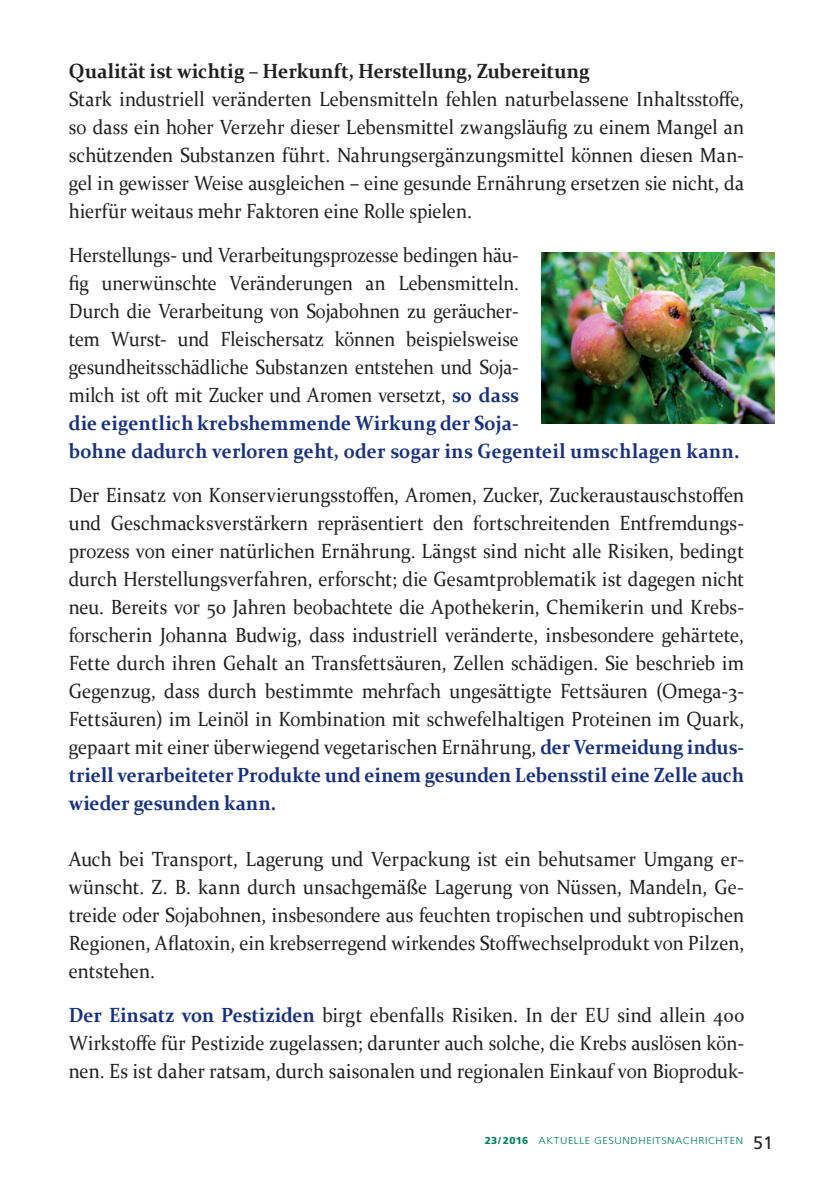
<style>
.page{position:relative;width:840px;height:1191px;background:#fff}
.page>*{position:absolute;margin:0;border:0;box-sizing:border-box;transform-origin:0 0}
.t1{font:20.4px/28px "Constantia";color:#231f20;text-align:justify;scale:.92 1}
.t2{font:20.4px/28px "Constantia";color:#231f20;scale:.9 1}
.t3{font:700 20.4px "Constantia";letter-spacing:.005em;color:#231f20;scale:.94 1}
.t4{font:300 10px "Frutiger CE";letter-spacing:.055em;color:#00845e;scale:1.1 1}
.s1{font-weight:700;color:#183181}
.s2{font-weight:900}
.s3{font-weight:400;font-size:18px;color:#231f20}
</style>
<div class="page">
<img style="left:541px;top:252px;width:233px;height:171px">
<p class="t3" style="left:69px;top:57px;width:555px">Qualität ist wichtig – Herkunft, Herstellung, Zubereitung</p>
<p class="t1" style="left:69px;top:84px;width:735px">Stark industriell veränderten Lebensmitteln fehlen naturbelassene Inhaltsstoffe, so dass ein hoher Verzehr dieser Lebensmittel zwangsläufig zu einem Mangel an schützenden Substanzen führt. Nahrungsergänzungsmittel können diesen Man&shy;gel in gewisser Weise ausgleichen – eine gesunde Ernährung ersetzen sie nicht, da hierfür weitaus mehr Faktoren eine Rolle spielen.</p>
<p class="t2" style="left:69px;top:240px;width:746px">Herstellungs- und Verarbeitungsprozesse bedingen häu-<br>fig unerwünschte Veränderungen an Lebensmitteln.<br>Durch die Verarbeitung von Sojabohnen zu geräucher-<br>tem Wurst- und Fleischersatz können beispielsweise<br>gesundheitsschädliche Substanzen entstehen und Soja-<br>milch ist oft mit Zucker und Aromen versetzt, <span class="s1">so dass<br>die eigentlich krebshemmende Wirkung der Soja-<br>bohne dadurch verloren geht, oder sogar ins Gegenteil umschlagen kann.</span></p>
<p class="t1" style="left:69px;top:480px;width:735px">Der Einsatz von Konservierungsstoffen, Aromen, Zucker, Zuckeraustauschstoffen und Geschmacksverstärkern repräsentiert den fortschreitenden Entfremdungs&shy;prozess von einer natürlichen Ernährung. Längst sind nicht alle Risiken, bedingt durch Herstellungsverfahren, erforscht; die Gesamtproblematik ist dagegen nicht neu. Bereits vor 50 Jahren beobachtete die Apothekerin, Chemikerin und Krebs&shy;forscherin Johanna Budwig, dass industriell veränderte, insbesondere gehärtete, Fette durch ihren Gehalt an Transfettsäuren, Zellen schädigen. Sie beschrieb im Gegenzug, dass durch bestimmte mehrfach ungesättigte Fettsäuren (Omega-3- Fettsäuren) im Leinöl in Kombination mit schwefelhaltigen Proteinen im Quark, gepaart mit einer überwiegend vegetarischen Ernährung, <span class="s1">der Vermeidung indus&shy;triell verarbeiteter Produkte und einem gesunden Lebensstil eine Zelle auch wieder gesunden kann.</span></p>
<p class="t1" style="left:69px;top:844px;width:735px">Auch bei Transport, Lagerung und Verpackung ist ein behutsamer Umgang er&shy;wünscht. Z. B. kann durch unsachgemäße Lagerung von Nüssen, Mandeln, Ge&shy;treide oder Sojabohnen, insbesondere aus feuchten tropischen und subtropischen Regionen, Aflatoxin, ein krebserregend wirkendes Stoffwechselprodukt von Pilzen, entstehen.</p>
<p class="t1" style="left:69px;top:1000px;width:735px"><span class="s1">Der Einsatz von Pestiziden</span> birgt ebenfalls Risiken. In der EU sind allein 400<br>Wirkstoffe für Pestizide zugelassen; darunter auch solche, die Krebs auslösen kön&shy;nen. Es ist daher ratsam, durch saisonalen und regionalen Einkauf von Bioproduk-</p>
<p class="t4" style="left:484px;top:1134px;width:264px"><span class="s2">23/ 2016</span> AKTUELLE GESUNDHEITSNACHRICHTEN <span class="s3">51</span></p>
</div>
